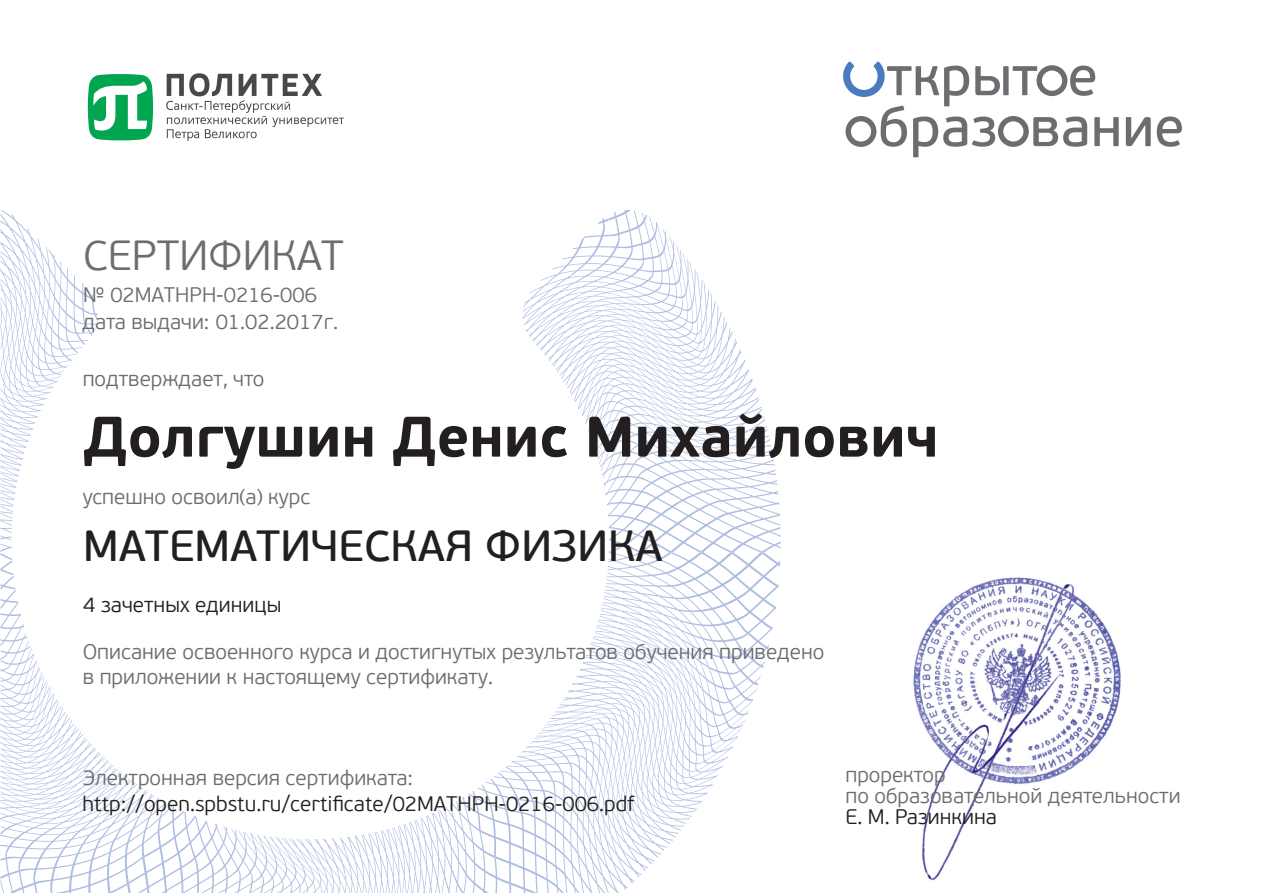
<style>
.page{position:relative;width:1263px;height:893px;background:#fff}
.page>*{position:absolute;margin:0;border:0;box-sizing:border-box;transform-origin:0 0}
.t1{font:700 57px "PF Beau Sans Pro";color:#231f20}
.t2{font:43.5px "PF Beau Sans Pro Bbook";color:#231f20}
.t3{font:300 42px "PF Beau Sans Pro";color:#6c6d70}
.t4{font:300 21px/25.2px "PF Beau Sans Pro";color:#6c6d70}
.t5{font:300 21px "PF Beau Sans Pro";color:#231f20}
</style>
<div class="page">
<svg style="left:524px;top:210px;width:245px;height:342px"></svg>
<svg style="left:0;top:210px;width:98px;height:342px"></svg>
<svg style="left:0;top:553px;width:160px;height:340px"></svg>
<svg style="left:127px;top:799px;width:336px;height:94px"></svg>
<svg style="left:463px;top:552px;width:317px;height:341px"></svg>
<svg style="left:490px;top:666px;width:274px;height:227px"></svg>
<svg style="left:843px;top:62px;width:276px;height:95px"></svg>
<svg style="left:1126px;top:117px;width:25px;height:29px"></svg>
<svg style="left:1157px;top:116px;width:25px;height:31px"></svg>
<svg style="left:166px;top:73px;width:178px;height:68px"></svg>
<svg style="left:88px;top:74px;width:65px;height:66px"></svg>
<img style="left:913px;top:577px;width:208px;height:304px">
<h3 class="t3" style="left:83px;top:231px;width:262px">СЕРТИФИКАТ</h3>
<p class="t4" style="left:83px;top:282px;width:235px">№ 02MATHPH-0216-006</p>
<p class="t4" style="left:82px;top:310px;width:257px">дата выдачи: 01.02.2017г.</p>
<p class="t4" style="left:83px;top:366px;width:183px">подтверждает, что</p>
<h1 class="t1" style="left:83px;top:401px;width:857px">Долгушин Денис Михайлович</h1>
<p class="t4" style="left:83px;top:485px;width:229px">успешно освоил(а) курс</p>
<h2 class="t2" style="left:83px;top:521px;width:581px">МАТЕМАТИЧЕСКАЯ ФИЗИКА</h2>
<p class="t5" style="left:83px;top:593px;width:199px">4 зачетных единицы</p>
<p class="t4" style="left:83px;top:639px;width:743px">Описание освоенного курса и достигнутых результатов обучения приведено в приложении к настоящему сертификату.</p>
<p class="t4" style="left:83px;top:766px;width:332px">Электронная версия сертификата:</p>
<p class="t5" style="left:82px;top:792px;width:553px">http://open.spbstu.ru/certificate/02MATHPH-0216-006.pdf</p>
<p class="t4" style="left:845px;top:764px;width:337px;line-height:21px">проректор<br>по образовательной деятельности</p>
<p class="t5" style="left:845px;top:805px;width:153px">Е. М. Разинкина</p>
</div>
